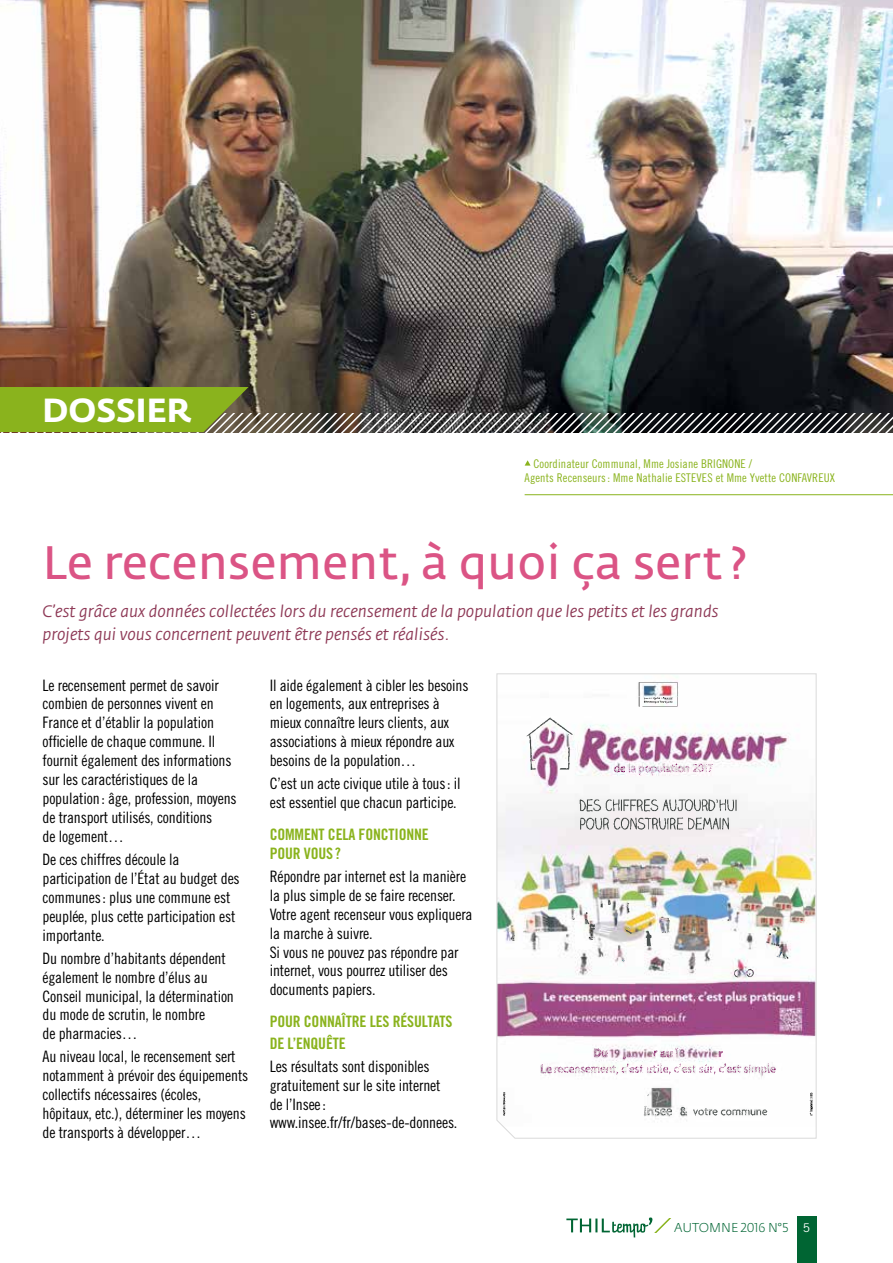
<style>
.page{position:relative;width:893px;height:1263px;background:#fff}
.page>*{position:absolute;margin:0;border:0;box-sizing:border-box;transform-origin:0 0}
.t1{font:46.35px "Fedra Sans";color:#db5485}
.t2{font:700 33px "Fedra Sans";color:#fff}
.t3{font:italic 16.5px/22.8px "Fedra Sans";color:#8e3956}
.t4{font:15.75px/18.9px "Trade Gothic LT Std Cn 18";letter-spacing:-.01em;color:#000}
.t5{font:15.75px/18.9px "Trade Gothic LT Std Bd Cn 20";letter-spacing:-.01em;color:#8ab31d}
.t6{font:12.75px "Fedra Sans Light SC";color:#006533}
.t7{font:12px/14.4px "Trade Gothic LT Std Cn 18";letter-spacing:.01em;color:#8ab31d}
.s1{font-family:"Trade Gothic LT Std";font-size:12px;color:#fff}
</style>
<div class="page">
<img style="left:0;top:0;width:893px;height:387px">
<svg style="left:0;top:387px;width:893px;height:45px;background:#566139"></svg>
<img style="left:496px;top:673px;width:320px;height:466px">
<hr style="left:525px;top:494px;width:368px;height:1px;background:#8ab31d">
<svg style="left:525px;top:460px;width:6px;height:6px"></svg>
<svg style="left:566px;top:1217px;width:105px;height:20px"></svg>
<div style="left:797px;top:1216px;width:19px;height:47px;background:#006533"></div>
<h2 class="t2" style="left:43px;top:391px;width:151px">DOSSIER</h2>
<p class="t7" style="left:525px;top:456px;width:312px;text-indent:9px">Coordinateur Communal, Mme Josiane BRIGNONE /<br>Agents Recenseurs: Mme Nathalie ESTEVES et Mme Yvette CONFAVREUX</p>
<h1 class="t1" style="left:43px;top:537px;width:707px">Le recensement, à quoi ça sert ?</h1>
<p class="t3" style="left:43px;top:600px;width:678px">C’est grâce aux données collectées lors du recensement de la population que les petits et les grands projets qui vous concernent peuvent être pensés et réalisés.</p>
<p class="t4" style="left:43px;top:675px;width:196px">Le recensement permet de savoir combien de personnes vivent en<br>France et d’établir la population officielle de chaque commune. Il fournit également des informations sur les caractéristiques de la population: âge, profession, moyens de transport utilisés, conditions<br>de logement…</p>
<p class="t4" style="left:43px;top:850px;width:199px">De ces chiffres découle la participation de l’État au budget des communes: plus une commune est peuplée, plus cette participation est importante.</p>
<p class="t4" style="left:43px;top:948px;width:193px">Du nombre d’habitants dépendent également le nombre d’élus au<br>Conseil municipal, la détermination du mode de scrutin, le nombre<br>de pharmacies…</p>
<p class="t4" style="left:43px;top:1047px;width:207px">Au niveau local, le recensement sert notamment à prévoir des équipements collectifs nécessaires (écoles, hôpitaux, etc.), déterminer les moyens de transports à développer…</p>
<p class="t4" style="left:270px;top:675px;width:200px">Il aide également à cibler les besoins en logements, aux entreprises à mieux connaître leurs clients, aux associations à mieux répondre aux besoins de la population…</p>
<p class="t4" style="left:270px;top:774px;width:193px">C’est un acte civique utile à tous: il est essentiel que chacun participe.</p>
<p class="t5" style="left:270px;top:825px;width:161px">COMMENT CELA FONCTIONNE<br>POUR VOUS?</p>
<p class="t4" style="left:270px;top:867px;width:204px">Répondre par internet est la manière la plus simple de se faire recenser.<br>Votre agent recenseur vous expliquera la marche à suivre.<br>Si vous ne pouvez pas répondre par internet, vous pourrez utiliser des documents papiers.</p>
<p class="t5" style="left:270px;top:1010px;width:184px;line-height:21.6px">POUR CONNAÎTRE LES RÉSULTATS<br>DE L’ENQUÊTE</p>
<p class="t4" style="left:270px;top:1056px;width:189px">Les résultats sont disponibles gratuitement sur le site internet<br>de l’Insee: www.insee.fr/fr/bases-de-donnees.</p>
<p class="t6" style="left:674px;top:1221px;width:138px">AUTOMNE 2016 N°5 <span class="s1">5</span></p>
</div>
